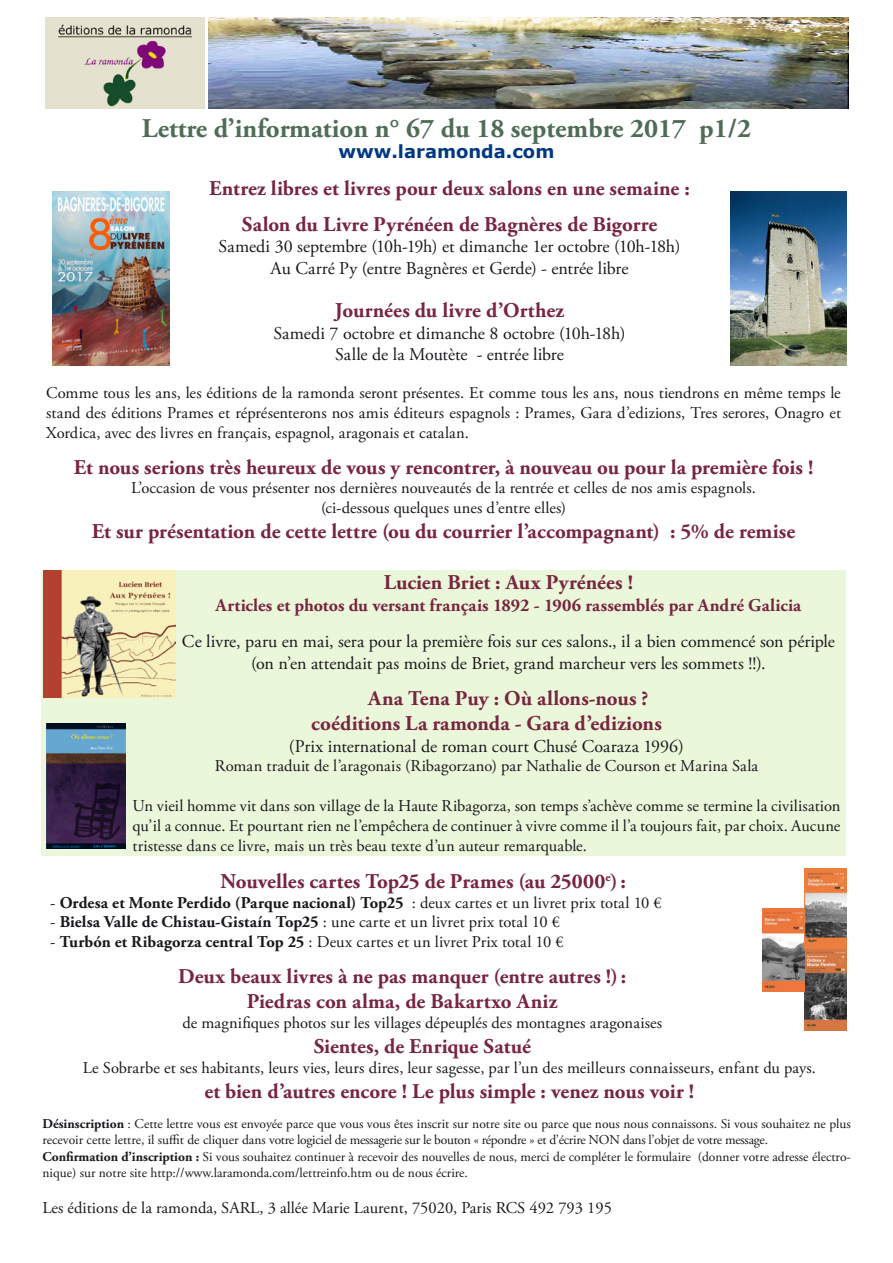
<style>
.page{position:relative;width:893px;height:1263px;background:#fff}
.page>*{position:absolute;margin:0;border:0;box-sizing:border-box;transform-origin:0 0}
.t1{font:700 27px "Adobe Garamond Pro";color:#4f6d56}
.t2{font:700 21px/25.2px "Adobe Garamond Pro";color:#78253f;text-align:center}
.t3{font:18px/21.6px "Adobe Garamond Pro";letter-spacing:-.005em;color:#1a171c;text-align:center}
.t4{font:700 18px "Adobe Garamond Pro";letter-spacing:.005em;color:#78253f}
.t5{font:700 18px "Verdana";color:#003883}
.t6{font:16.5px/19.8px "Adobe Garamond Pro";letter-spacing:.005em;color:#1a171c;text-align:justify}
.t7{font:700 16.5px "Adobe Garamond Pro";letter-spacing:.005em;color:#1a171c}
.t8{font:13.5px/16.2px "Adobe Garamond Pro";color:#1a171c}
.s1{font-weight:400}
.s2{font-weight:700}
</style>
<div class="page">
<img style="left:209px;top:17px;width:639px;height:92px">
<img style="left:46px;top:17px;width:158px;height:92px">
<div style="left:41px;top:570px;width:805px;height:285px;background:#eaf7da"></div>
<img style="left:43px;top:570px;width:132px;height:127px">
<img style="left:804px;top:868px;width:43px;height:163px">
<img style="left:763px;top:909px;width:41px;height:83px">
<img style="left:53px;top:192px;width:117px;height:173px">
<img style="left:731px;top:192px;width:116px;height:173px">
<img style="left:46px;top:723px;width:79px;height:126px">
<h1 class="t1" style="left:142px;top:112px;width:611px">Lettre d’information n° 67 du 18 septembre 2017 p1/2</h1>
<p class="t5" style="left:339px;top:139px;width:217px">www.laramonda.com</p>
<p class="t2" style="left:209px;top:170px;width:482px;line-height:36px">Entrez libres et livres pour deux salons en une semaine :<br>Salon du Livre Pyrénéen de Bagnères de Bigorre</p>
<p class="t3" style="left:219px;top:236px;width:463px">Samedi 30 septembre (10h-19h) et dimanche 1er octobre (10h-18h)<br>Au Carré Py (entre Bagnères et Gerde) - entrée libre</p>
<p class="t2" style="left:335px;top:298px;width:231px">Journées du livre d’Orthez</p>
<p class="t3" style="left:273px;top:323px;width:354px">Samedi 7 octobre et dimanche 8 octobre (10h-18h)<br>Salle de la Moutète - entrée libre</p>
<p class="t6" style="left:46px;top:383px;width:796px">Comme tous les ans, les éditions de la ramonda seront présentes. Et comme tous les ans, nous tiendrons en même temps le stand des éditions Prames et réprésenterons nos amis éditeurs espagnols : Prames, Gara d’edizions, Tres serores, Onagro et Xordica, avec des livres en français, espagnol, aragonais et catalan.</p>
<p class="t2" style="left:74px;top:455px;width:741px">Et nous serions très heureux de vous y rencontrer, à nouveau ou pour la première fois !</p>
<p class="t6" style="left:131px;top:479px;width:626px;text-align:center">L’occasion de vous présenter nos dernières nouveautés de la rentrée et celles de nos amis espagnols. (ci-dessous quelques unes d’entre elles)</p>
<p class="t2" style="left:92px;top:519px;width:705px">Et sur présentation de cette lettre (ou du courrier l’accompagnant) : 5% de remise</p>
<p class="t2" style="left:384px;top:571px;width:251px">Lucien Briet : Aux Pyrénées !</p>
<p class="t4" style="left:215px;top:595px;width:587px">Articles et photos du versant français 1892 - 1906 rassemblés par André Galicia</p>
<p class="t3" style="left:182px;top:631px;width:654px">Ce livre, paru en mai, sera pour la première fois sur ces salons., il a bien commencé son périple (on n’en attendait pas moins de Briet, grand marcheur vers les sommets !!).</p>
<p class="t2" style="left:311px;top:686px;width:352px;text-align:left;text-indent:57px">Ana Tena Puy : Où allons-nous ? coéditions La ramonda - Gara d’edizions</p>
<p class="t3" style="left:289px;top:736px;width:397px">(Prix international de roman court Chusé Coaraza 1996)</p>
<p class="t6" style="left:215px;top:757px;width:545px">Roman traduit de l’aragonais (Ribagorzano) par Nathalie de Courson et Marina Sala</p>
<p class="t6" style="left:133px;top:796px;width:709px">Un vieil homme vit dans son village de la Haute Ribagorza, son temps s’achève comme se termine la civilisation qu’il a connue. Et pourtant rien ne l’empêchera de continuer à vivre comme il l’a toujours fait, par choix. Aucune tristesse dans ce livre, mais un très beau texte d’un auteur remarquable.</p>
<p class="t2" style="left:220px;top:869px;width:407px">Nouvelles cartes Top25 de Prames (au 25000<sup>e</sup>):</p>
<p class="t7" style="left:50px;top:893px;width:613px"><span class="s1">-</span> Ordesa et Monte Perdido (Parque nacional) Top25 <span class="s1">: deux cartes et un livret prix total 10 €</span></p>
<p class="t7" style="left:50px;top:912px;width:511px"><span class="s1">-</span> Bielsa Valle de Chistau-Gistaín Top25 <span class="s1">: une carte et un livret prix total 10 €</span></p>
<p class="t6" style="left:50px;top:932px;width:515px">- <span class="s2">Turbón et Ribagorza central Top 25</span> : Deux cartes et un livret Prix total 10 €</p>
<p class="t2" style="left:178px;top:964px;width:450px">Deux beaux livres à ne pas manquer (entre autres !):<br>Piedras con alma, de Bakartxo Aniz</p>
<p class="t6" style="left:182px;top:1013px;width:481px">de magnifiques photos sur les villages dépeuplés des montagnes aragonaises</p>
<p class="t2" style="left:314px;top:1034px;width:219px">Sientes, de Enrique Satué</p>
<p class="t6" style="left:83px;top:1058px;width:735px">Le Sobrarbe et ses habitants, leurs vies, leurs dires, leur sagesse, par l’un des meilleurs connaisseurs, enfant du pays.</p>
<p class="t2" style="left:204px;top:1079px;width:491px">et bien d’autres encore ! Le plus simple : venez nous voir !</p>
<p class="t8" style="left:43px;top:1116px;width:810px"><span class="s2">Désinscription</span> : Cette lettre vous est envoyée parce que vous vous êtes inscrit sur notre site ou parce que nous nous connaissons. Si vous souhaitez ne plus recevoir cette lettre, il suffit de cliquer dans votre logiciel de messagerie sur le bouton « répondre » et d’écrire NON dans l’objet de votre message.<br><span class="s2">Confirmation d’inscription :</span> Si vous souhaitez continuer à recevoir des nouvelles de nous, merci de compléter le formulaire (donner votre adresse électro&shy;nique) sur notre site http://www.laramonda.com/lettreinfo.htm ou de nous écrire.</p>
<p class="t6" style="left:43px;top:1198px;width:571px">Les éditions de la ramonda, SARL, 3 allée Marie Laurent, 75020, Paris RCS 492 793 195</p>
</div>
